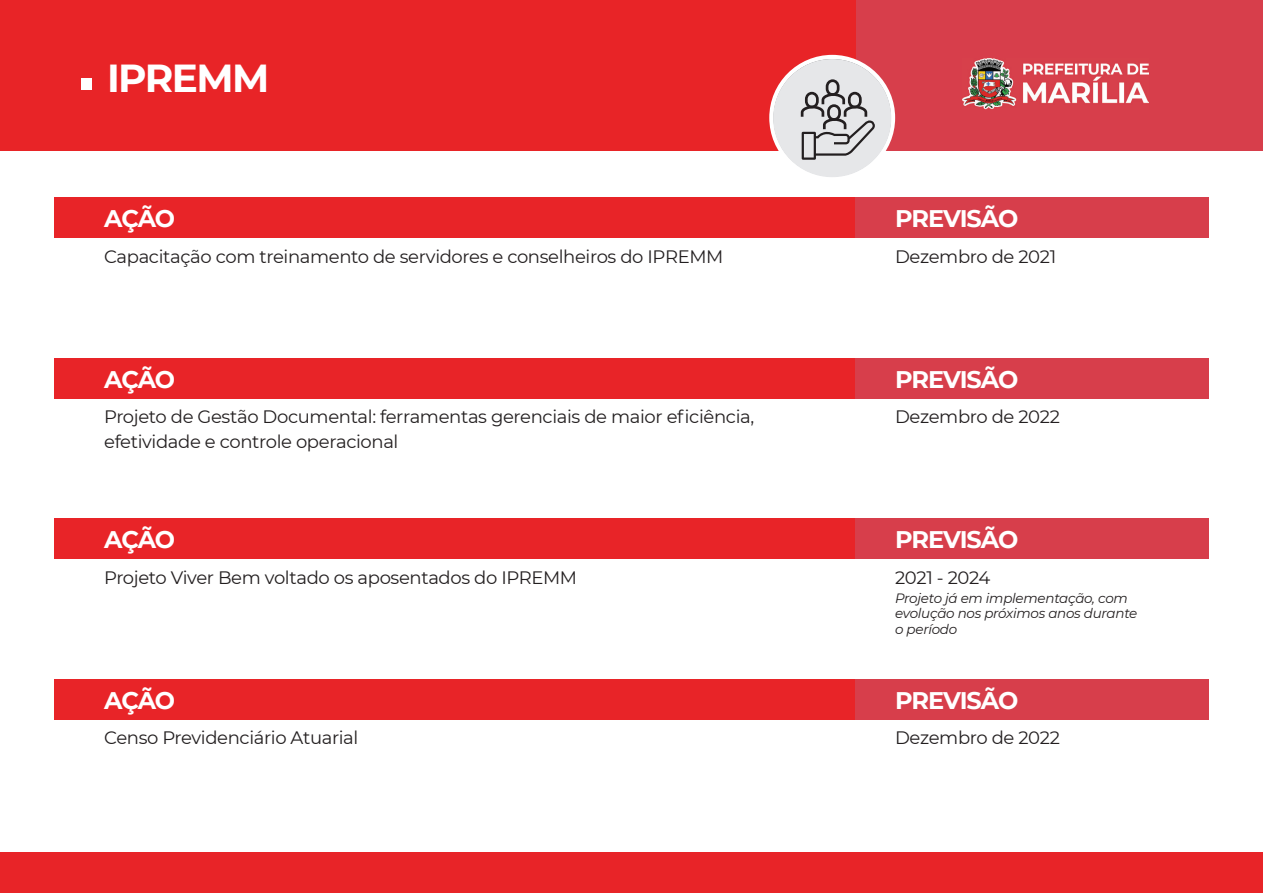
<style>
.page{position:relative;width:1263px;height:893px;background:#fff}
.page>*{position:absolute;margin:0;border:0;box-sizing:border-box;transform-origin:0 0}
.t1{font:700 39px "Montserrat";letter-spacing:-.04em;color:#fff}
.t2{font:700 24px "Montserrat";letter-spacing:-.05em;color:#fff}
.t3{font:18px/24.6px "Montserrat";letter-spacing:-.02em;color:#231f20}
.t4{font:italic 13.5px/15.6px "Montserrat";letter-spacing:-.02em;color:#231f20}
</style>
<div class="page">
<div style="left:0;top:0;width:1263px;height:150px;background:#e82427"></div>
<div style="left:856px;top:0;width:407px;height:150px;background:#d73e4b"></div>
<div style="left:0;top:853px;width:1263px;height:40px;background:#e82428"></div>
<div style="left:82px;top:79px;width:10px;height:11px;background:#fff"></div>
<svg style="left:771px;top:57px;width:122px;height:122px"></svg>
<div style="left:769px;top:55px;width:126px;height:126px;border:4px solid #fff;border-radius:50%"></div>
<div style="left:54px;top:198px;width:801px;height:40px;background:#e82428"></div>
<div style="left:54px;top:358px;width:801px;height:41px;background:#e82428"></div>
<div style="left:54px;top:519px;width:801px;height:40px;background:#e82428"></div>
<div style="left:54px;top:679px;width:801px;height:41px;background:#e82428"></div>
<div style="left:855px;top:198px;width:354px;height:40px;background:#d73e4b"></div>
<div style="left:855px;top:358px;width:354px;height:41px;background:#d73e4b"></div>
<div style="left:855px;top:519px;width:354px;height:40px;background:#d73e4b"></div>
<div style="left:855px;top:679px;width:354px;height:41px;background:#d73e4b"></div>
<div style="left:773px;top:59px;width:118px;height:118px;background:#e6e7e9;border-radius:50%"></div>
<svg style="left:801px;top:79px;width:76px;height:81px"></svg>
<img style="left:962px;top:58px;width:186px;height:52px">
<h1 class="t1" style="left:107px;top:50px;width:164px">IPREMM</h1>
<h2 class="t2" style="left:104px;top:202px;width:72px">AÇÃO</h2>
<h2 class="t2" style="left:895px;top:202px;width:125px">PREVISÃO</h2>
<p class="t3" style="left:104px;top:243px;width:621px">Capacitação com treinamento de servidores e conselheiros do IPREMM</p>
<p class="t3" style="left:895px;top:243px;width:162px">Dezembro de 2021</p>
<h2 class="t2" style="left:104px;top:362px;width:72px">AÇÃO</h2>
<h2 class="t2" style="left:895px;top:362px;width:125px">PREVISÃO</h2>
<p class="t3" style="left:104px;top:404px;width:651px">Projeto de Gestão Documental: ferramentas gerenciais de maior eficiência, efetividade e controle operacional</p>
<p class="t3" style="left:895px;top:404px;width:166px">Dezembro de 2022</p>
<h2 class="t2" style="left:104px;top:523px;width:72px">AÇÃO</h2>
<h2 class="t2" style="left:895px;top:523px;width:125px">PREVISÃO</h2>
<p class="t3" style="left:104px;top:564px;width:474px">Projeto Viver Bem voltado os aposentados do IPREMM</p>
<p class="t3" style="left:895px;top:564px;width:97px">2021 - 2024</p>
<p class="t4" style="left:895px;top:590px;width:244px">Projeto já em implementação, com evolução nos próximos anos durante o período</p>
<h2 class="t2" style="left:104px;top:683px;width:72px">AÇÃO</h2>
<h2 class="t2" style="left:895px;top:683px;width:125px">PREVISÃO</h2>
<p class="t3" style="left:104px;top:725px;width:256px">Censo Previdenciário Atuarial</p>
<p class="t3" style="left:895px;top:725px;width:166px">Dezembro de 2022</p>
</div>
